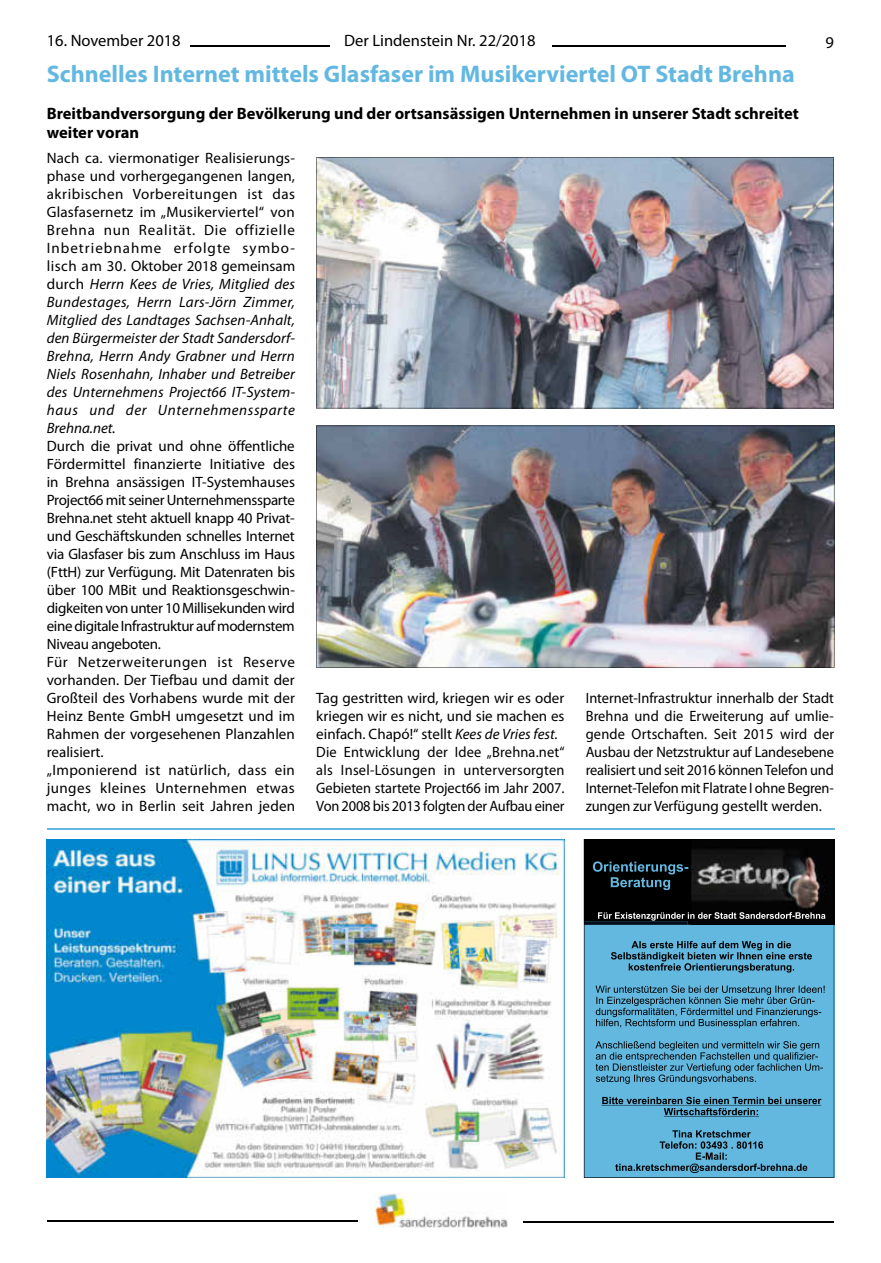
<style>
.page{position:relative;width:881px;height:1263px;background:#fff}
.page>*{position:absolute;margin:0;border:0;box-sizing:border-box;transform-origin:0 0}
.t1{font:700 24px "Myriad Pro";color:#63b8e1}
.t2{font:700 16.5px/19.8px "Myriad Pro";color:#000}
.t3{font:16.5px "Myriad Pro";color:#000}
.t4{font:15px/18px "Myriad Pro";color:#000}
.t5{font:italic 15px/18px "Myriad Pro";letter-spacing:.04em;color:#000;text-align:justify}
.t6{font:15px/18px "Myriad Pro";color:#000;text-align:justify;scale:.96 1}
.s1{font-style:normal}
.s2{font-style:italic}
</style>
<div class="page">
<hr style="left:47px;top:45px;width:282px;height:2px;background:#000">
<div style="left:47px;top:33px;width:142px;height:15px;background:#fff"></div>
<hr style="left:552px;top:45px;width:233px;height:1px;background:#000">
<hr style="left:47px;top:1220px;width:310px;height:2px;background:#000">
<hr style="left:523px;top:1221px;width:310px;height:1px;background:#000">
<img style="left:375px;top:1193px;width:132px;height:35px">
<img style="left:316px;top:157px;width:517px;height:251px">
<hr style="left:47px;top:828px;width:787px;height:1px;background:#63b8e1">
<svg style="left:583px;top:839px;width:250px;height:339px;background:#48819b"></svg>
<img style="left:316px;top:426px;width:518px;height:242px">
<img style="left:47px;top:839px;width:517px;height:338px">
<p class="t3" style="left:47px;top:30px;width:135px">16. November 2018</p>
<p class="t3" style="left:344px;top:31px;width:193px">Der Lindenstein Nr. 22/2018</p>
<p class="t3" style="left:825px;top:32px;width:10px">9</p>
<h1 class="t1" style="left:47px;top:58px;width:749px">Schnelles Internet mittels Glasfaser im Musikerviertel OT Stadt Brehna</h1>
<p class="t2" style="left:47px;top:103px;width:753px">Breitbandversorgung der Bevölkerung und der ortsansässigen Unternehmen in unserer Stadt schreitet weiter voran</p>
<p class="t5" style="left:47px;top:148px;width:250px"><span class="s1">Nach ca. viermonatiger Realisierungs&shy;phase und vorhergegangenen langen, akribischen Vorbereitungen ist das Glasfasernetz im „Musikerviertel“ von Brehna nun Realität. Die offizielle Inbetriebnahme erfolgte symbo&shy;lisch am 30. Oktober 2018 gemeinsam durch</span> Herrn Kees de Vries, Mitglied des Bundestages, Herrn Lars-Jörn Zimmer, Mitglied des Landtages Sachsen-Anhalt, den Bürgermeister der Stadt Sandersdorf-Brehna, Herrn Andy Grabner und Herrn Niels Rosenhahn, Inhaber und Betreiber des Unternehmens Project66 IT-System&shy;haus und der Unternehmenssparte Brehna.net.</p>
<p class="t4" style="left:47px;top:437px;width:250px">Durch die privat und ohne öffentliche Fördermittel finanzierte Initiative des in Brehna ansässigen IT-Systemhauses Project66 mit seiner Unternehmenssparte Brehna.net steht aktuell knapp 40 Privat&shy;und Geschäftskunden schnelles Internet via Glasfaser bis zum Anschluss im Haus (FttH) zur Verfügung. Mit Datenraten bis über 100 MBit und Reaktionsgeschwin&shy;digkeiten von unter 10 Millisekunden wird eine digitale Infrastruktur auf modernstem Niveau angeboten.<br>Für Netzerweiterungen ist Reserve vorhanden. Der Tiefbau und damit der Großteil des Vorhabens wurde mit der Heinz Bente GmbH umgesetzt und im Rahmen der vorgesehenen Planzahlen realisiert.<br>„Imponierend ist natürlich, dass ein junges kleines Unternehmen etwas macht, wo in Berlin seit Jahren jeden</p>
<p class="t4" style="left:316px;top:689px;width:250px">Tag gestritten wird, kriegen wir es oder kriegen wir es nicht, und sie machen es einfach. Chapó!“ stellt <span class="s2">Kees de Vries fest.<br></span>Die Entwicklung der Idee „Brehna.net“ als Insel-Lösungen in unterversorgten Gebieten startete Project66 im Jahr 2007.<br>Von 2008 bis 2013 folgten der Aufbau einer</p>
<p class="t6" style="left:585px;top:689px;width:260px">Internet-Infrastruktur innerhalb der Stadt Brehna und die Erweiterung auf umlie&shy;gende Ortschaften. Seit 2015 wird der Ausbau der Netzstruktur auf Landesebene realisiert und seit 2016 können Telefon und Internet-Telefon mit Flatrate I ohne Begren&shy;zungen zur Verfügung gestellt werden.</p>
</div>
